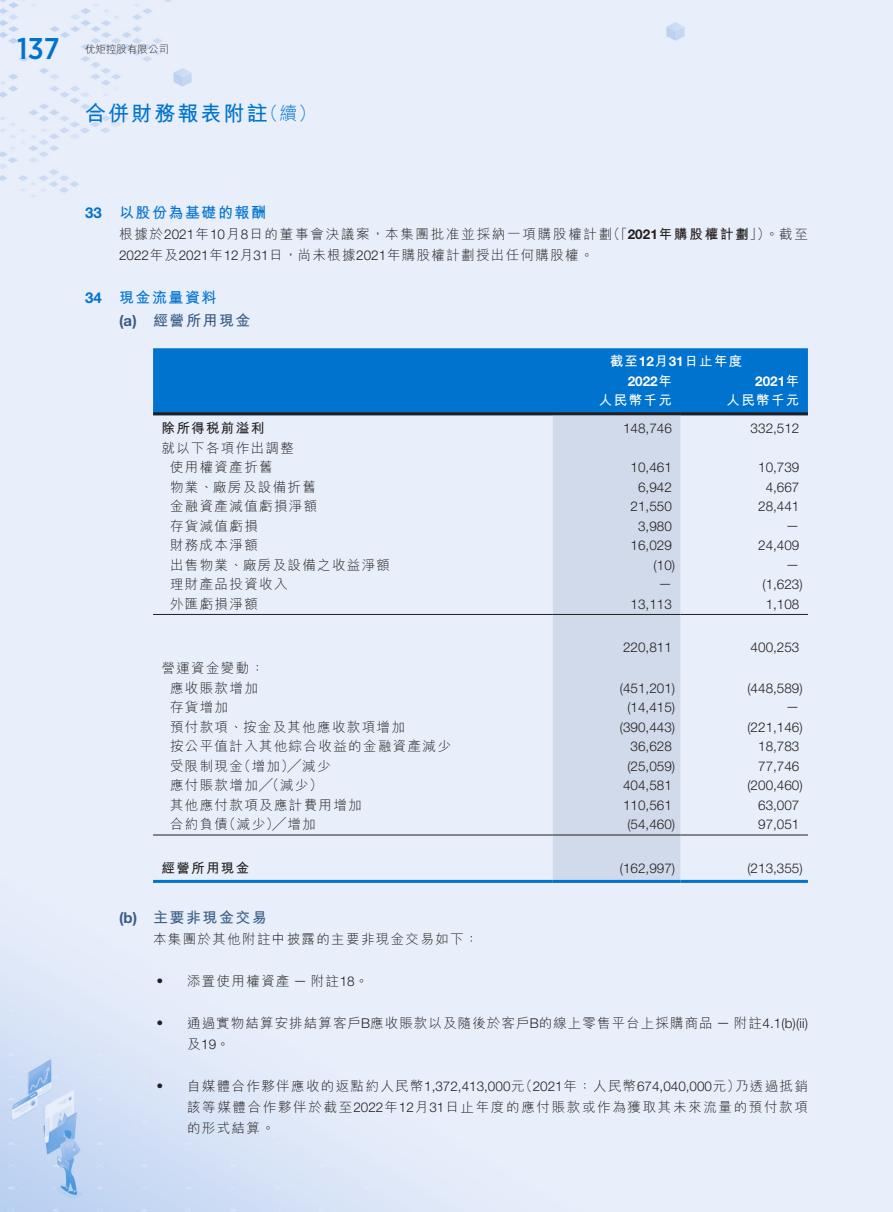
<style>
.page{position:relative;width:893px;height:1212px;background:#e8eefa}
.page>*{position:absolute;margin:0;border:0;box-sizing:border-box;transform-origin:0 0}
.t1{font:500 30px "Gotham Narrow";color:#0073ce}
.t2{font:700 21px "M Hei HK";letter-spacing:.1em;color:#0073ce}
.t3{font:300 18px "M Hei HK";color:#0073ce}
._01_H1{font:700 15px "M Hei HK";letter-spacing:.1em;color:#0073ce}
._02_H2{font:700 15px "M Hei HK";letter-spacing:.1em;color:#395c84}
._02_H2-2{font:700 15px "Helvetica Neue LT Std";color:#395c84}
._01_H1-2{font:700 15px "Helvetica Neue LT Std";color:#0073ce}
._50_Table_txt{font:300 13.5px "Helvetica Neue LT Std";color:#231f20}
._50_Table_txt-2{font:300 13.5px "M Hei HK";letter-spacing:.1em;color:#231f20}
._00_txt{font:300 13.5px/21px "M Hei HK";letter-spacing:.13em;color:#231f20}
._00_txt-2{font:300 13.5px "M Hei HK";letter-spacing:.1em;color:#231f20}
._00_txt-3{font:300 13.5px "Helvetica Neue LT Std";color:#231f20}
._00_txt-4{font:300 13.5px/21px "M Hei HK";letter-spacing:.125em;color:#231f20}
._00_txt-5{font:300 13.5px "M Hei HK";letter-spacing:.08em;color:#231f20}
._50_Table_txt-3{font:700 13.5px "M Hei HK";letter-spacing:.1em;color:#fff}
._50_Table_txt-4{font:700 13.5px "M Hei HK";letter-spacing:.1em;color:#231f20}
._50_Table_txt-5{font:700 13.5px "Helvetica Neue LT Std";color:#fff}
.t4{font:300 10.5px "M Hei HK";color:#231f20}
.s1{font-family:"Helvetica Neue LT Std";font-weight:700}
.s2{font-weight:700}
.s3{font-family:"Helvetica Neue LT Std"}
.s4{font-family:"M Hei HK"}
</style>
<div class="page">
<div style="left:153px;top:348px;width:655px;height:64px;background:#0073ce"></div>
<div style="left:553px;top:415px;width:127px;height:465px;background:#d1daea"></div>
<hr style="left:153px;top:412px;width:400px;height:3px;background:#231f20">
<hr style="left:553px;top:412px;width:127px;height:3px;background:#231f20">
<hr style="left:680px;top:412px;width:128px;height:3px;background:#231f20">
<hr style="left:153px;top:614px;width:400px;height:1px;background:#231f20">
<hr style="left:553px;top:614px;width:127px;height:1px;background:#231f20">
<hr style="left:680px;top:614px;width:128px;height:1px;background:#231f20">
<hr style="left:153px;top:835px;width:400px;height:1px;background:#231f20">
<hr style="left:553px;top:835px;width:127px;height:1px;background:#231f20">
<hr style="left:680px;top:835px;width:128px;height:1px;background:#231f20">
<hr style="left:153px;top:880px;width:400px;height:3px;background:#0073ce">
<hr style="left:553px;top:880px;width:127px;height:3px;background:#0073ce">
<hr style="left:680px;top:880px;width:128px;height:3px;background:#0073ce">
<h1 class="t1" style="left:17px;top:29px;width:44px">137</h1>
<p class="t4" style="left:85px;top:44px;width:85px">优矩控股有限公司</p>
<h2 class="t2" style="left:85px;top:98px;width:184px">合併財務報表附註</h2>
<h3 class="t3" style="left:260px;top:104px;width:57px">（續(</h3>
<p class="_01_H1-2" style="left:85px;top:203px;width:18px">33</p>
<p class="_01_H1-2" style="left:85px;top:288px;width:18px">34</p>
<p class="_01_H1" style="left:119px;top:201px;width:148px">以股份為基礎的報酬</p>
<p class="_00_txt-2" style="left:607px;top:227px;width:203px">（「<span class="s1">2021</span><span class="s2">年購股權計劃</span>」）。截至</p>
<p class="_00_txt" style="left:119px;top:223px;width:495px">根據於<span class="s3">2021</span>年<span class="s3">10</span>月<span class="s3">8</span>日的董事會決議案，本集團批准並採納一項購股權計劃<br><span class="s3">2022</span>年及<span class="s3">2021</span>年<span class="s3">12</span>月<span class="s3">31</span>日，尚未根據<span class="s3">2021</span>年購股權計劃授出任何購股權。</p>
<p class="_01_H1" style="left:119px;top:287px;width:99px">現金流量資料</p>
<p class="_02_H2-2" style="left:119px;top:311px;width:19px">a( )</p>
<p class="_02_H2-2" style="left:119px;top:908px;width:20px">b( )</p>
<p class="_02_H2" style="left:153px;top:309px;width:99px">經營所用現金</p>
<p class="_50_Table_txt-3" style="left:610px;top:351px;width:134px">截至<span class="s3">12</span>月<span class="s3">31</span>日止年度</p>
<p class="_50_Table_txt-5" style="left:628px;top:372px;width:46px">2022<span class="s4">年</span></p>
<p class="_50_Table_txt-5" style="left:755px;top:372px;width:46px">2021<span class="s4">年</span></p>
<p class="_50_Table_txt-3" style="left:599px;top:390px;width:74px">人民幣千元</p>
<p class="_50_Table_txt-3" style="left:726px;top:390px;width:74px">人民幣千元</p>
<p class="_50_Table_txt-4" style="left:162px;top:418px;width:104px">除所得稅前溢利</p>
<p class="_50_Table_txt-2" style="left:162px;top:441px;width:134px">就以下各項作出調整</p>
<p class="_50_Table_txt" style="left:623px;top:420px;width:50px">148,746</p>
<p class="_50_Table_txt" style="left:751px;top:420px;width:50px">332,512</p>
<p class="_50_Table_txt-2" style="left:170px;top:460px;width:104px">使用權資產折舊</p>
<p class="_50_Table_txt" style="left:631px;top:459px;width:43px">10,461</p>
<p class="_50_Table_txt" style="left:758px;top:459px;width:43px">10,739</p>
<p class="_50_Table_txt-2" style="left:170px;top:480px;width:147px">物業、廠房及設備折舊</p>
<p class="_50_Table_txt" style="left:638px;top:478px;width:35px">6,942</p>
<p class="_50_Table_txt" style="left:766px;top:478px;width:35px">4,667</p>
<p class="_50_Table_txt-2" style="left:170px;top:499px;width:149px">金融資產減值虧損淨額</p>
<p class="_50_Table_txt" style="left:631px;top:498px;width:43px">21,550</p>
<p class="_50_Table_txt" style="left:758px;top:498px;width:43px">28,441</p>
<p class="_50_Table_txt-2" style="left:170px;top:519px;width:89px">存貨減值虧損</p>
<p class="_50_Table_txt" style="left:638px;top:517px;width:35px">3,980</p>
<p class="_50_Table_txt" style="left:786px;top:517px;width:15px">—</p>
<p class="_50_Table_txt-2" style="left:170px;top:538px;width:89px">財務成本淨額</p>
<p class="_50_Table_txt" style="left:631px;top:537px;width:43px">16,029</p>
<p class="_50_Table_txt" style="left:758px;top:537px;width:43px">24,409</p>
<p class="_50_Table_txt-2" style="left:170px;top:558px;width:222px">出售物業、廠房及設備之收益淨額</p>
<p class="_50_Table_txt" style="left:654px;top:556px;width:23px">)10(</p>
<p class="_50_Table_txt" style="left:786px;top:556px;width:15px">—</p>
<p class="_50_Table_txt-2" style="left:170px;top:577px;width:119px">理財產品投資收入</p>
<p class="_50_Table_txt" style="left:658px;top:575px;width:15px">—</p>
<p class="_50_Table_txt" style="left:762px;top:576px;width:42px">)1,623(</p>
<p class="_50_Table_txt-2" style="left:170px;top:597px;width:89px">外匯虧損淨額</p>
<p class="_50_Table_txt" style="left:631px;top:595px;width:43px">13,113</p>
<p class="_50_Table_txt" style="left:766px;top:595px;width:35px">1,108</p>
<p class="_50_Table_txt" style="left:623px;top:639px;width:50px">220,811</p>
<p class="_50_Table_txt" style="left:751px;top:639px;width:50px">400,253</p>
<p class="_50_Table_txt-2" style="left:162px;top:661px;width:104px">營運資金變動：</p>
<p class="_50_Table_txt-2" style="left:170px;top:681px;width:89px">應收賬款增加</p>
<p class="_50_Table_txt" style="left:620px;top:679px;width:57px">)451,201(</p>
<p class="_50_Table_txt" style="left:747px;top:679px;width:57px">)448,589(</p>
<p class="_50_Table_txt-2" style="left:170px;top:700px;width:60px">存貨增加</p>
<p class="_50_Table_txt" style="left:627px;top:699px;width:49px">)14,415(</p>
<p class="_50_Table_txt" style="left:786px;top:698px;width:15px">—</p>
<p class="_50_Table_txt-2" style="left:170px;top:720px;width:236px">預付款項、按金及其他應收款項增加</p>
<p class="_50_Table_txt" style="left:620px;top:718px;width:57px">)390,443(</p>
<p class="_50_Table_txt" style="left:747px;top:718px;width:57px">)221,146(</p>
<p class="_50_Table_txt-2" style="left:170px;top:739px;width:282px">按公平值計入其他綜合收益的金融資產減少</p>
<p class="_50_Table_txt" style="left:631px;top:738px;width:43px">36,628</p>
<p class="_50_Table_txt" style="left:758px;top:738px;width:43px">18,783</p>
<p class="_50_Table_txt-2" style="left:237px;top:759px;width:95px">（增加）╱減少</p>
<p class="_50_Table_txt-2" style="left:170px;top:759px;width:74px">受限制現金</p>
<p class="_50_Table_txt" style="left:627px;top:757px;width:49px">)25,059(</p>
<p class="_50_Table_txt" style="left:758px;top:757px;width:43px">77,746</p>
<p class="_50_Table_txt-2" style="left:170px;top:778px;width:154px">應付賬款增加╱（減少(</p>
<p class="_50_Table_txt" style="left:623px;top:777px;width:50px">404,581</p>
<p class="_50_Table_txt" style="left:747px;top:777px;width:57px">)200,460(</p>
<p class="_50_Table_txt-2" style="left:170px;top:798px;width:193px">其他應付款項及應計費用增加</p>
<p class="_50_Table_txt" style="left:623px;top:796px;width:50px">110,561</p>
<p class="_50_Table_txt" style="left:758px;top:796px;width:43px">63,007</p>
<p class="_50_Table_txt-2" style="left:223px;top:817px;width:95px">（減少）╱增加</p>
<p class="_50_Table_txt-2" style="left:170px;top:817px;width:60px">合約負債</p>
<p class="_50_Table_txt" style="left:627px;top:816px;width:49px">)54,460(</p>
<p class="_50_Table_txt" style="left:758px;top:816px;width:43px">97,051</p>
<p class="_50_Table_txt-4" style="left:162px;top:858px;width:89px">經營所用現金</p>
<p class="_02_H2" style="left:153px;top:906px;width:115px">主要非現金交易</p>
<p class="_50_Table_txt" style="left:620px;top:859px;width:57px">)162,997(</p>
<p class="_50_Table_txt" style="left:747px;top:859px;width:57px">)213,355(</p>
<p class="_00_txt-2" style="left:153px;top:932px;width:327px">本集團於其他附註中披露的主要非現金交易如下：</p>
<p class="_00_txt-2" style="left:187px;top:974px;width:183px">添置使用權資產 <span class="s3">—</span> 附註<span class="s3">18</span>。</p>
<p class="_00_txt-2" style="left:153px;top:974px;width:15px">‧</p>
<p class="_00_txt-2" style="left:153px;top:1016px;width:15px">‧</p>
<p class="_00_txt-2" style="left:153px;top:1079px;width:15px">‧</p>
<p class="_00_txt-5" style="left:187px;top:1016px;width:622px">通過實物結算安排結算客戶<span class="s3">B</span>應收賬款以及隨後於客戶<span class="s3">B</span>的線上零售平台上採購商品 <span class="s3">—</span> 附註<span class="s3">4.1 b( ) ( (i i</span></p>
<p class="_00_txt-2" style="left:187px;top:1037px;width:44px">及<span class="s3">19</span>。</p>
<p class="_00_txt-3" style="left:187px;top:1078px;width:555px"><span class="s4">自媒體合作夥伴應收的返點約人民幣</span>1,372,413,000 <span class="s4">（元</span> 2021<span class="s4">年：人民幣</span>674,040,000<span class="s4">元）</span></p>
<p class="_00_txt-2" style="left:735px;top:1079px;width:74px">乃透過抵銷</p>
<p class="_00_txt-4" style="left:187px;top:1096px;width:622px">該等媒體合作夥伴於截至<span class="s3">2022</span>年<span class="s3">12</span>月<span class="s3">31</span>日止年度的應付賬款或作為獲取其未來流量的預付款項的形式結算。</p>
</div>
